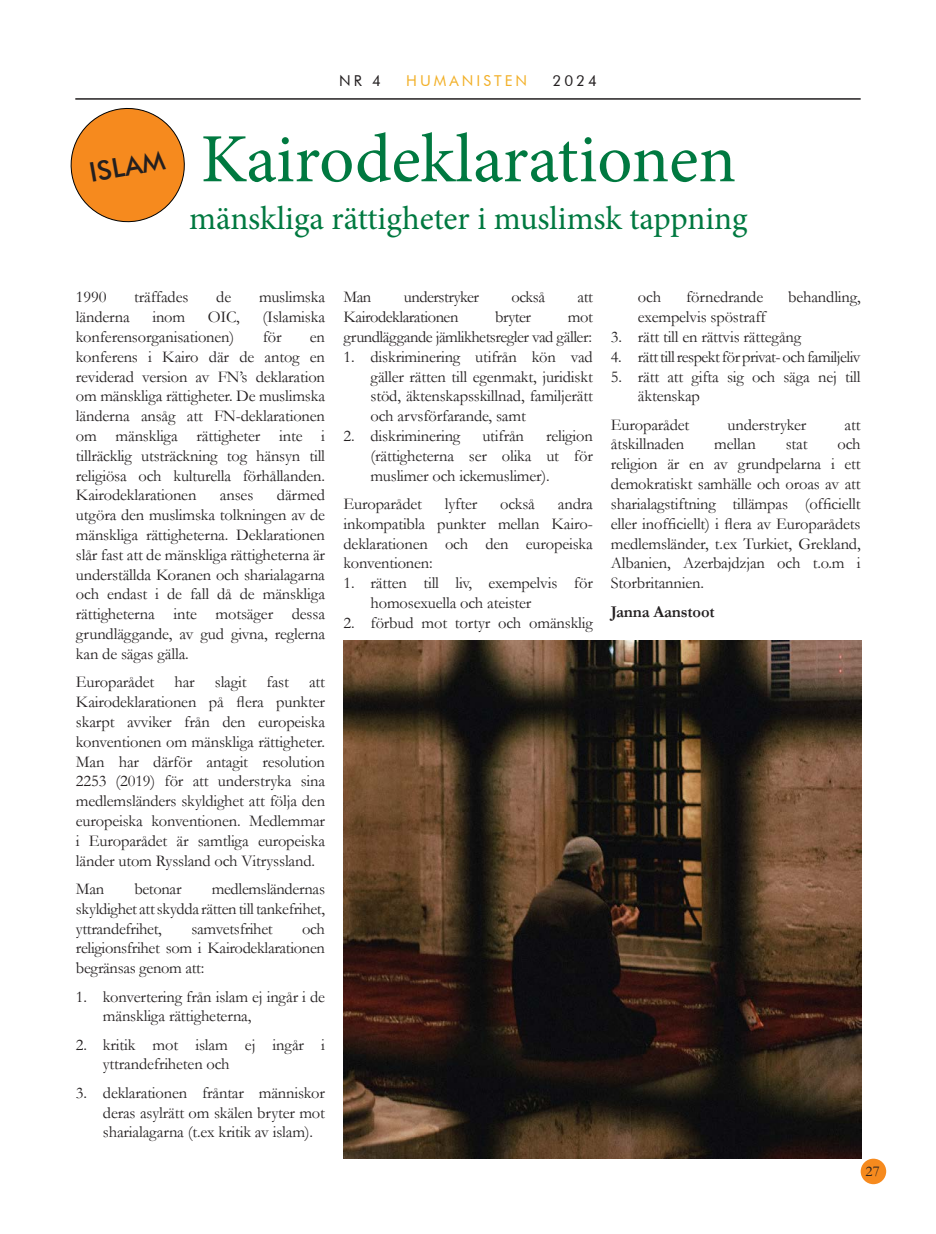
<style>
.page{position:relative;width:936px;height:1234px;background:#fff}
.page>*{position:absolute;margin:0;border:0;box-sizing:border-box;transform-origin:0 0}
.t1{font:69px "Minion Pro";color:#007940}
.t2{font:33px "Minion Pro";letter-spacing:-.005em;color:#007940}
.t3{font:500 27px "Futura BT";color:#231f20}
.t4{font:16.5px/19.8px "Garamond";letter-spacing:-.01em;color:#231f20;text-align:justify}
.t5{font:16.5px/19.8px "Garamond";letter-spacing:-.03em;color:#231f20;text-align:right}
.t6{font:700 16.5px "Garamond";letter-spacing:-.01em;color:#231f20}
.t7{font:15px "Futura BT";letter-spacing:.2em;color:#f2b028}
.t8{font:15px "Futura BT";letter-spacing:.2em;color:#231f20}
.t9{font:15px "Garamond";color:#231f20}
</style>
<div class="page">
<hr style="left:75px;top:98px;width:785px;height:2px;background:#231f20">
<div style="left:860px;top:1158px;width:26px;height:25px;background:#f68a1e;border-radius:50%"></div>
<svg style="left:70px;top:108px;width:115px;height:115px"></svg>
<img style="left:343px;top:640px;width:518px;height:517px">
<p class="t3" style="left:87px;top:156px;width:78px;rotate:-10deg">ISLAM</p>
<p class="t8" style="left:339px;top:71px;width:43px">NR 4</p>
<p class="t7" style="left:406px;top:71px;width:122px">HUMANISTEN</p>
<p class="t8" style="left:552px;top:71px;width:46px">2024</p>
<p class="t1" style="left:200px;top:113px;width:537px">Kairodeklarationen</p>
<p class="t2" style="left:189px;top:197px;width:559px">mänskliga rättigheter i muslimsk tappning</p>
<p class="t4" style="left:76px;top:287px;width:32px">1990</p>
<p class="t4" style="left:134px;top:287px;width:56px">träffades</p>
<p class="t4" style="left:216px;top:287px;width:16px">de</p>
<p class="t4" style="left:259px;top:287px;width:68px">muslimska</p>
<p class="t4" style="left:76px;top:306px;width:55px">länderna</p>
<p class="t4" style="left:152px;top:306px;width:34px">inom</p>
<p class="t4" style="left:208px;top:306px;width:33px">OIC,</p>
<p class="t4" style="left:262px;top:306px;width:64px">(Islamiska</p>
<p class="t4" style="left:76px;top:326px;width:160px">konferensorganisationen)</p>
<p class="t4" style="left:263px;top:326px;width:20px">för</p>
<p class="t4" style="left:76px;top:326px;width:251px;text-indent:234px">en konferens i Kairo där de antog en reviderad version av FN’s deklaration om mänskliga rättigheter. De muslimska länderna ansåg att FN-deklarationen om mänskliga rättigheter inte i tillräcklig utsträckning tog hänsyn till religiösa och kulturella förhållanden.<br>Kairodeklarationen</p>
<p class="t4" style="left:76px;top:485px;width:251px;text-indent:201px">därmed utgöra den muslimska tolkningen av de mänskliga rättigheterna. Deklarationen slår fast att de mänskliga rättigheterna är underställda Koranen och sharialagarna och endast i de fall då de mänskliga rättigheterna inte motsäger dessa grundläggande, av gud givna, reglerna kan de sägas gälla.</p>
<p class="t4" style="left:76px;top:671px;width:251px">Europarådet har slagit fast att Kairodeklarationen på flera punkter skarpt avviker från den europeiska konventionen om mänskliga rättigheter.<br>Man har därför antagit resolution 2253 (2019) för att understryka sina medlemsländers skyldighet att följa den europeiska konventionen. Medlemmar i Europarådet är samtliga europeiska länder utom Ryssland och Vitryssland.</p>
<p class="t4" style="left:76px;top:878px;width:30px">Man</p>
<p class="t4" style="left:134px;top:878px;width:49px">betonar</p>
<p class="t4" style="left:220px;top:485px;width:35px">anses</p>
<p class="t4" style="left:76px;top:878px;width:250px;text-indent:136px">medlemsländernas skyldighet att skydda rätten till tankefrihet, yttrandefrihet,</p>
<p class="t4" style="left:191px;top:917px;width:83px">samvetsfrihet</p>
<p class="t4" style="left:76px;top:917px;width:250px;text-indent:226px">och religionsfrihet som i Kairodeklarationen begränsas genom att:</p>
<p class="t4" style="left:103px;top:985px;width:224px;text-indent:-27px">1. konvertering från islam ej ingår i de mänskliga rättigheterna,</p>
<p class="t4" style="left:103px;top:1033px;width:223px;text-indent:-27px">2. kritik mot islam ej ingår i yttrandefriheten och</p>
<p class="t4" style="left:103px;top:1081px;width:223px;text-indent:-27px">3. deklarationen fråntar människor deras asylrätt om skälen bryter mot sharialagarna (t.ex kritik av islam).</p>
<p class="t4" style="left:343px;top:287px;width:29px">Man</p>
<p class="t5" style="left:404px;top:287px;width:77px">understryker</p>
<p class="t4" style="left:511px;top:287px;width:35px">också</p>
<p class="t4" style="left:577px;top:287px;width:17px">att</p>
<p class="t5" style="left:343px;top:306px;width:116px">Kairodeklarationen</p>
<p class="t4" style="left:495px;top:306px;width:37px">bryter</p>
<p class="t5" style="left:343px;top:306px;width:251px">mot<br>grundläggande jämlikhetsregler vad gäller:</p>
<p class="t4" style="left:370px;top:346px;width:224px;text-indent:-27px">1. diskriminering utifrån kön vad gäller rätten till egenmakt, juridiskt stöd, äktenskapsskillnad, familjerätt och arvsförfarande, samt</p>
<p class="t4" style="left:343px;top:425px;width:118px">2. diskriminering</p>
<p class="t4" style="left:482px;top:425px;width:43px">utifrån</p>
<p class="t4" style="left:370px;top:425px;width:224px;text-indent:175px">religion (rättigheterna ser olika ut för muslimer och ickemuslimer).</p>
<p class="t4" style="left:343px;top:493px;width:80px">Europarådet</p>
<p class="t4" style="left:445px;top:493px;width:34px">lyfter</p>
<p class="t4" style="left:500px;top:493px;width:36px">också</p>
<p class="t4" style="left:343px;top:493px;width:251px;text-indent:214px">andra inkompatibla punkter mellan Kairo&shy;deklarationen och den europeiska konventionen:</p>
<p class="t4" style="left:370px;top:572px;width:224px;text-indent:-27px">1. rätten till liv, exempelvis för homosexuella och ateister</p>
<p class="t4" style="left:343px;top:612px;width:251px">2. förbud mot tortyr och omänsklig</p>
<p class="t4" style="left:638px;top:287px;width:25px">och</p>
<p class="t4" style="left:686px;top:287px;width:79px">förnedrande</p>
<p class="t4" style="left:788px;top:287px;width:74px">behandling,</p>
<p class="t4" style="left:638px;top:306px;width:129px">exempelvis spöstraff</p>
<p class="t4" style="left:611px;top:326px;width:192px">3. rätt till en rättvis rättegång</p>
<p class="t5" style="left:611px;top:346px;width:251px">4. rätt till respekt för privat- och familjeliv</p>
<p class="t4" style="left:638px;top:366px;width:224px;text-indent:-27px">5. rätt att gifta sig och säga nej till äktenskap</p>
<p class="t4" style="left:611px;top:414px;width:80px">Europarådet</p>
<p class="t4" style="left:727px;top:414px;width:80px">understryker</p>
<p class="t4" style="left:844px;top:414px;width:17px">att</p>
<p class="t4" style="left:611px;top:434px;width:75px">åtskillnaden</p>
<p class="t4" style="left:714px;top:434px;width:43px">mellan</p>
<p class="t4" style="left:785px;top:434px;width:23px">stat</p>
<p class="t4" style="left:611px;top:434px;width:251px;text-indent:226px">och religion är en av grundpelarna i ett demokratiskt samhälle och oroas av att sharialagstiftning tillämpas (officiellt eller inofficiellt) i flera av Europarådets medlemsländer, t.ex Turkiet, Grekland, Albanien, Azerbajdzjan och t.o.m i Storbritannien.</p>
<p class="t6" style="left:611px;top:600px;width:105px">Janna Aanstoot</p>
<p class="t9" style="left:865px;top:1161px;width:16px">27</p>
</div>
